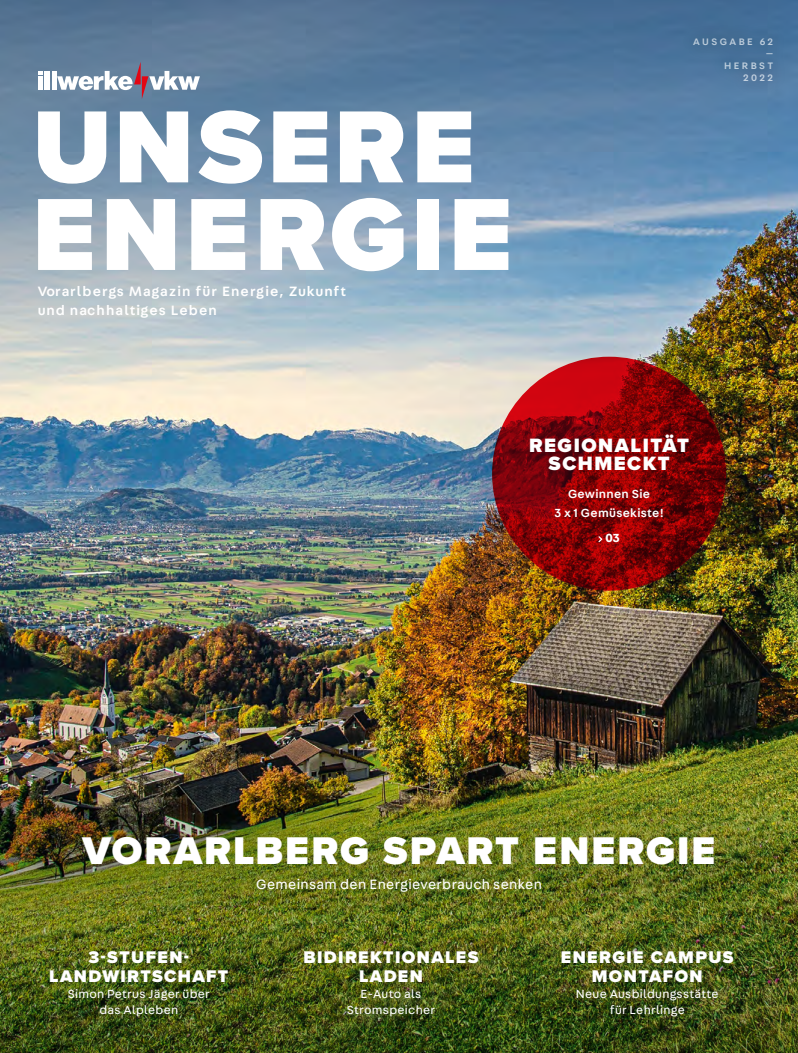
<style>
.page{position:relative;width:798px;height:1053px;background:#fff}
.page>*{position:absolute;margin:0;border:0;box-sizing:border-box;transform-origin:0 0}
.t1{font:900 106.25px/87.5px "Proxima Nova";letter-spacing:.04em;color:#fff}
.t2{font:900 40px "Proxima Nova";letter-spacing:.045em;color:#fff}
.t3{font:900 20px/18.8px "Proxima Nova";letter-spacing:.075em;color:#fff;text-align:center}
.t4{font:900 17.5px/18.8px "Proxima Nova";letter-spacing:.08em;color:#fff;text-align:center}
.t5{font:500 14.38px/19.4px "Fabriga";letter-spacing:.08em;color:#fff}
.t6{font:14.38px "Fabriga";letter-spacing:.025em;color:#fff}
.t7{font:12.5px/16.2px "Fabriga";letter-spacing:.025em;color:#fff;text-align:center}
.t8{font:500 12.5px/18.8px "Fabriga";letter-spacing:.025em;color:#fff;text-align:center}
.t9{font:700 12.5px "Fabriga";color:#fff}
.t10{font:500 10px/12px "Fabriga";letter-spacing:.25em;color:#fff;text-align:right}
</style>
<div class="page">
<img style="left:0;top:0;width:797px;height:711px">
<img style="left:0;top:711px;width:797px;height:341px">
<img style="left:0;top:785px;width:797px;height:129px">
<div style="left:38px;top:76px;width:5px;height:14px;background:#fff"></div>
<div style="left:44px;top:71px;width:5px;height:19px;background:#fff"></div>
<hr style="left:52px;top:71px;width:4px;height:19px;background:#fff">
<svg style="left:57px;top:62px;width:143px;height:37px"></svg>
<svg style="left:38px;top:71px;width:5px;height:4px"></svg>
<div style="left:678px;top:23px;width:109px;height:74px;background:#000;opacity:.75"></div>
<svg style="left:492px;top:356px;width:233px;height:234px;background:#870307"></svg>
<svg style="left:598px;top:536px;width:4px;height:6px"></svg>
<h1 class="t1" style="left:32px;top:102px;width:481px">UNSERE<br>ENERGIE</h1>
<p class="t5" style="left:38px;top:281px;width:310px">Vorarlbergs Magazin für Energie, Zukunft und nachhaltiges Leben</p>
<p class="t10" style="left:693px;top:35px;width:82px">AUSGABE 62 —<br>HERBST<br>2022</p>
<h3 class="t3" style="left:529px;top:435px;width:161px">REGIONALITÄT<br>SCHMECKT</h3>
<p class="t8" style="left:554px;top:484px;width:111px">Gewinnen Sie<br>3 x 1 Gemüsekiste!</p>
<p class="t9" style="left:605px;top:529px;width:16px">03</p>
<h2 class="t2" style="left:83px;top:820px;width:634px">VORARLBERG SPART ENERGIE</h2>
<p class="t6" style="left:256px;top:875px;width:287px">Gemeinsam den Energieverbrauch senken</p>
<h3 class="t4" style="left:49px;top:947px;width:180px">3-STUFEN-<br>LANDWIRTSCHAFT</h3>
<p class="t7" style="left:68px;top:985px;width:144px">Simon Petrus Jäger über das Alpleben</p>
<h3 class="t4" style="left:303px;top:947px;width:176px">BIDIREKTIONALES<br>LADEN</h3>
<p class="t7" style="left:347px;top:985px;width:90px">E-Auto als<br>Stromspeicher</p>
<h3 class="t4" style="left:560px;top:947px;width:174px">ENERGIE CAMPUS<br>MONTAFON</h3>
<p class="t7" style="left:575px;top:985px;width:144px">Neue Ausbildungsstätte für Lehrlinge</p>
</div>
